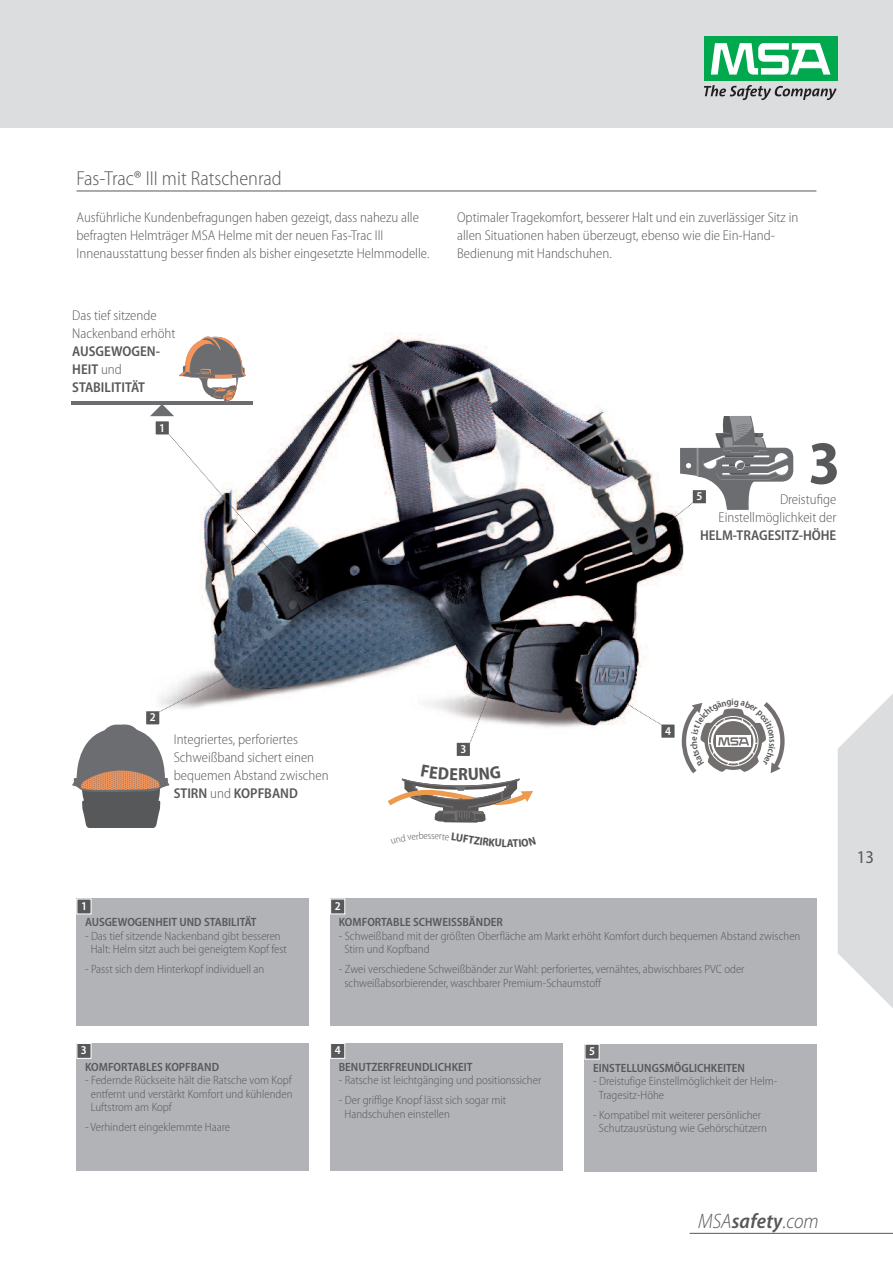
<style>
.page{position:relative;width:893px;height:1263px;background:#fff}
.page>*{position:absolute;margin:0;border:0;box-sizing:border-box;transform-origin:0 0}
.t1{font:700 semi-condensed 61.95px "Myriad Pro";color:#57585a}
.t2{font:italic 300 semi-condensed 21px "Myriad Pro";color:#57585a}
.t3{font:300 semi-condensed 20.25px "Myriad Pro";color:#57585a}
.t4{font:semi-condensed 18px "Myriad Pro";color:#57585a}
.t5{font:700 semi-condensed 17.7px "Myriad Pro";color:#565556}
.t6{font:300 semi-condensed 14.25px/18px "Myriad Pro";color:#57585a}
.t7{font:600 semi-condensed 14.25px/18px "Myriad Pro";color:#57585a}
.t8{font:300 semi-condensed 12px/13.5px "Myriad Pro";color:#57585a}
.t9{font:600 semi-condensed 12px "Myriad Pro";color:#57585a}
.t10{font:600 semi-condensed 12px "Myriad Pro";color:#fff}
.t11{font:700 semi-condensed 11.4px "Myriad Pro";color:#575455}
.t12{font:300 semi-condensed 10.2px "Myriad Pro";color:#575455}
.s1{font-weight:300}
.s2{font-weight:600}
</style>
<div class="page">
<svg style="left:838px;top:694px;width:55px;height:314px"></svg>
<div style="left:0;top:0;width:893px;height:128px;background:#dcdddf"></div>
<div style="left:77px;top:899px;width:232px;height:127px;background:#b2b3b7"></div>
<div style="left:77px;top:899px;width:14px;height:14px;background:#57585a"></div>
<div style="left:77px;top:1043px;width:232px;height:128px;background:#b2b3b7"></div>
<div style="left:77px;top:1044px;width:14px;height:14px;background:#57585a"></div>
<div style="left:77px;top:1043px;width:14px;height:16px;border:1px solid #fff"></div>
<div style="left:585px;top:1044px;width:232px;height:127px;background:#b2b3b7"></div>
<div style="left:585px;top:1045px;width:14px;height:14px;background:#57585a"></div>
<div style="left:585px;top:1044px;width:14px;height:15px;border:1px solid #fff"></div>
<div style="left:330px;top:899px;width:486px;height:127px;background:#b2b3b7"></div>
<div style="left:331px;top:899px;width:13px;height:14px;background:#57585a"></div>
<div style="left:330px;top:899px;width:15px;height:15px;border:1px solid #fff"></div>
<div style="left:330px;top:1043px;width:233px;height:128px;background:#b2b3b7"></div>
<div style="left:331px;top:1044px;width:13px;height:14px;background:#57585a"></div>
<div style="left:330px;top:1043px;width:15px;height:16px;border:1px solid #fff"></div>
<div style="left:704px;top:37px;width:133px;height:44px;background:#00a94e"></div>
<svg style="left:711px;top:43px;width:119px;height:32px"></svg>
<svg style="left:704px;top:85px;width:133px;height:15px"></svg>
<hr style="left:690px;top:1233px;width:203px;height:1px;background:#57585a">
<img style="left:141px;top:333px;width:543px;height:395px">
<svg style="left:72px;top:724px;width:99px;height:103px"></svg>
<hr style="left:71px;top:401px;width:182px;height:3px;background:#6c6d70">
<svg style="left:150px;top:333px;width:97px;height:83px"></svg>
<hr style="left:77px;top:191px;width:739px;height:1px;background:#57585a">
<svg style="left:667px;top:416px;width:126px;height:108px"></svg>
<div style="left:146px;top:711px;width:13px;height:13px;background:#57585a"></div>
<div style="left:145px;top:710px;width:15px;height:15px;border:1px solid #fff"></div>
<svg style="left:158px;top:666px;width:88px;height:47px"></svg>
<div style="left:661px;top:724px;width:14px;height:14px;background:#57585a"></div>
<svg style="left:612px;top:694px;width:51px;height:32px"></svg>
<div style="left:457px;top:743px;width:13px;height:13px;background:#57585a"></div>
<div style="left:456px;top:742px;width:15px;height:15px;border:1px solid #fff"></div>
<svg style="left:469px;top:624px;width:48px;height:120px"></svg>
<div style="left:156px;top:421px;width:13px;height:14px;background:#57585a"></div>
<div style="left:155px;top:420px;width:15px;height:15px;border:1px solid #fff"></div>
<img style="left:167px;top:433px;width:142px;height:162px">
<svg style="left:388px;top:778px;width:145px;height:45px"></svg>
<svg style="left:680px;top:677px;width:105px;height:97px"></svg>
<h3 class="t3" style="left:77px;top:168px;width:207px">Fas-Trac® III mit Ratschenrad</h3>
<p class="t6" style="left:77px;top:209px;width:354px">Ausführliche Kundenbefragungen haben gezeigt, dass nahezu alle befragten Helmträger MSA Helme mit der neuen Fas-Trac III<br>Innenausstattung besser finden als bisher eingesetzte Helmmodelle.</p>
<p class="t6" style="left:457px;top:209px;width:343px">Optimaler Tragekomfort, besserer Halt und ein zuverlässiger Sitz in allen Situationen haben überzeugt, ebenso wie die Ein-Hand-<br>Bedienung mit Handschuhen.</p>
<p class="t6" style="left:72px;top:306px;width:105px">Das tief sitzende<br>Nackenband erhöht</p>
<p class="t7" style="left:72px;top:342px;width:89px">AUSGEWOGEN-<br>HEIT <span class="s1">und<br></span>STABILITITÄT</p>
<p class="t10" style="left:159px;top:421px;width:7px">1</p>
<h1 class="t1" style="left:808px;top:440px;width:34px">3</h1>
<p class="t10" style="left:696px;top:490px;width:7px">5</p>
<p class="t6" style="left:719px;top:491px;width:119px;text-align:right">Dreistufige<br>Einstellmöglichkeit der</p>
<p class="t7" style="left:700px;top:526px;width:138px">HELM-TRAGESITZ-HÖHE</p>
<p class="t10" style="left:81px;top:899px;width:7px">1</p>
<p class="t10" style="left:150px;top:711px;width:7px">2</p>
<p class="t6" style="left:174px;top:730px;width:156px">Integriertes, perforiertes<br>Schweißband sichert einen bequemen Abstand zwischen<br><span class="s2">STIRN</span> und <span class="s2">KOPFBAND</span></p>
<p class="t10" style="left:335px;top:899px;width:7px">2</p>
<p class="t12" style="left:428px;top:832px;width:5px">s</p>
<p class="t10" style="left:460px;top:742px;width:7px">3</p>
<h3 class="t5" style="left:458px;top:768px;width:11px">R</h3>
<p class="t11" style="left:507px;top:839px;width:8px">A</p>
<p class="t10" style="left:665px;top:724px;width:7px">4</p>
<p class="t9" style="left:85px;top:916px;width:173px">AUSGEWOGENHEIT UND STABILITÄT</p>
<p class="t8" style="left:85px;top:929px;width:203px;text-align:center">- Das tief sitzende Nackenband gibt besseren<br>Halt: Helm sitzt auch bei geneigtem Kopf fest</p>
<p class="t8" style="left:85px;top:963px;width:181px">- Passt sich dem Hinterkopf individuell an</p>
<p class="t9" style="left:339px;top:916px;width:166px">KOMFORTABLE SCHWEISSBÄNDER</p>
<p class="t8" style="left:344px;top:929px;width:457px;text-indent:-6px">- Schweißband mit der größten Oberfläche am Markt erhöht Komfort durch bequemen Abstand zwischen<br>Stirn und Kopfband</p>
<p class="t8" style="left:344px;top:963px;width:401px;text-indent:-6px">- Zwei verschiedene Schweißbänder zur Wahl: perforiertes, vernähtes, abwischbares PVC oder schweißabsorbierender, waschbarer Premium-Schaumstoff</p>
<p class="t10" style="left:81px;top:1043px;width:7px">3</p>
<p class="t10" style="left:589px;top:1044px;width:7px">5</p>
<p class="t10" style="left:335px;top:1043px;width:7px">4</p>
<p class="t9" style="left:85px;top:1060px;width:136px">KOMFORTABLES KOPFBAND</p>
<p class="t8" style="left:91px;top:1074px;width:203px;text-align:justify;text-indent:-6px">- Federnde Rückseite hält die Ratsche vom Kopf entfernt und verstärkt Komfort und kühlenden Luftstrom am Kopf</p>
<p class="t8" style="left:85px;top:1121px;width:147px">- Verhindert eingeklemmte Haare</p>
<p class="t9" style="left:339px;top:1060px;width:135px">BENUTZERFREUNDLICHKEIT</p>
<p class="t8" style="left:339px;top:1074px;width:204px">- Ratsche ist leichtgänging und positionssicher</p>
<p class="t8" style="left:344px;top:1094px;width:163px;text-indent:-6px">- Der griffige Knopf lässt sich sogar mit<br>Handschuhen einstellen</p>
<p class="t9" style="left:593px;top:1061px;width:153px">EINSTELLUNGSMÖGLICHKEITEN</p>
<p class="t8" style="left:599px;top:1075px;width:180px;text-indent:-6px">- Dreistufige Einstellmöglichkeit der Helm-<br>Tragesitz-Höhe</p>
<p class="t8" style="left:593px;top:1108px;width:175px;text-align:center">- Kompatibel mit weiterer persönlicher<br>Schutzausrüstung wie Gehörschützern</p>
<h2 class="t2" style="left:698px;top:1209px;width:122px">MSA<span class="s2">safety</span>.com</h2>
<h3 class="t4" style="left:857px;top:847px;width:19px">13</h3>
</div>
